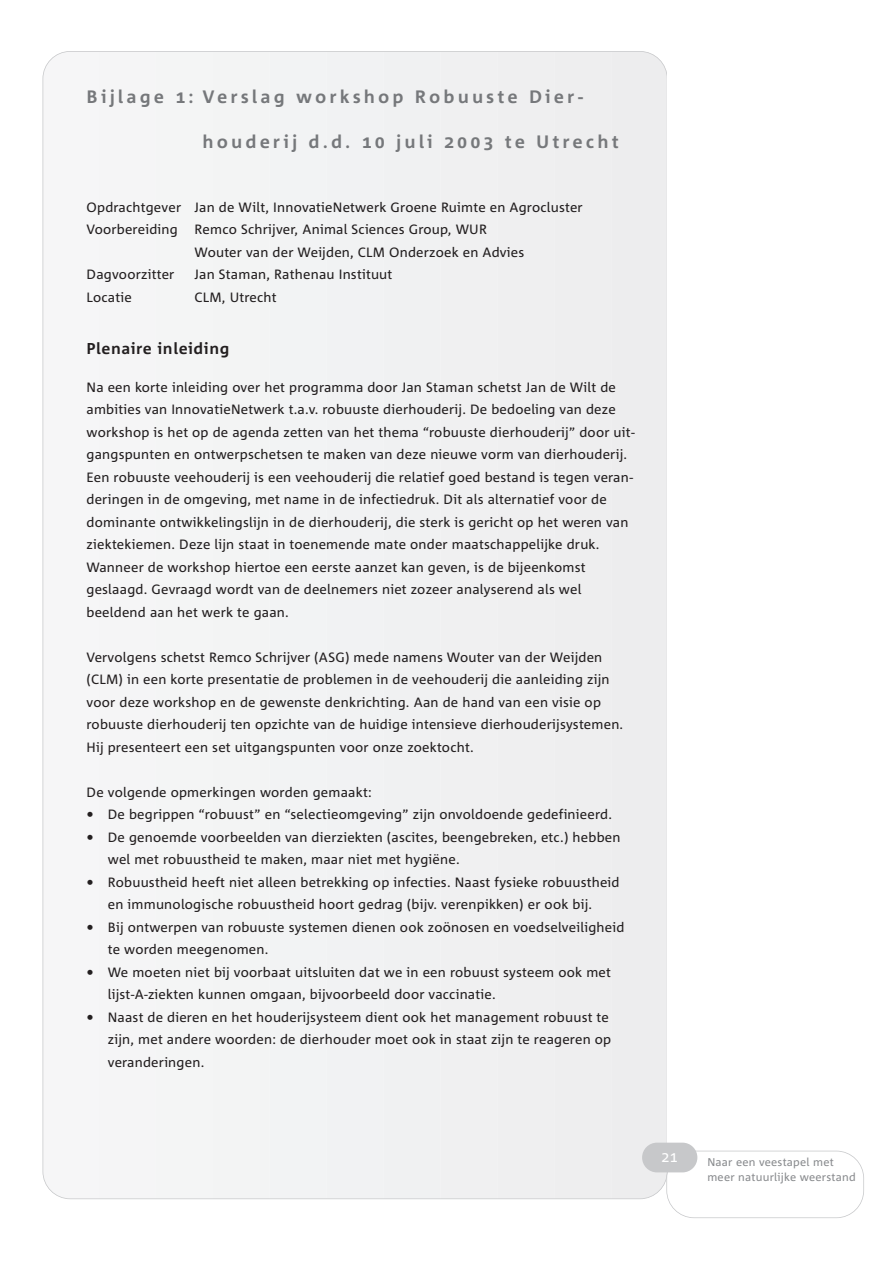
<style>
.page{position:relative;width:893px;height:1263px;background:#fff}
.page>*{position:absolute;margin:0;border:0;box-sizing:border-box;transform-origin:0 0}
.t1{font:700 18px "Agrofont";letter-spacing:.17em;color:#76787b}
.t2{font:700 15.75px "Agrofont";letter-spacing:.035em;color:#231f20}
.t3{font:15px "Agrofont";color:#fff}
.t4{font:13.5px/22.5px "Agrofont";letter-spacing:.015em;color:#231f20}
.t5{font:11.25px/15.8px "Agrofont";letter-spacing:.02em;color:#8a8c8f}
</style>
<div class="page">
<div style="left:43px;top:51px;width:66px;height:1148px;background:#f6f6f7"></div>
<div style="left:89px;top:51px;width:77px;height:1148px;background:#f5f5f6"></div>
<div style="left:145px;top:51px;width:78px;height:1148px;background:#f4f5f5"></div>
<div style="left:202px;top:51px;width:78px;height:1148px;background:#f3f4f4"></div>
<div style="left:259px;top:51px;width:78px;height:1148px;background:#f2f3f4"></div>
<div style="left:316px;top:51px;width:78px;height:1148px;background:#f1f2f3"></div>
<div style="left:373px;top:51px;width:78px;height:1148px;background:#f0f1f2"></div>
<div style="left:430px;top:51px;width:78px;height:1148px;background:#f0f0f1"></div>
<div style="left:487px;top:51px;width:78px;height:1148px;background:#efeff0"></div>
<div style="left:544px;top:51px;width:78px;height:1148px;background:#eeeeef"></div>
<div style="left:601px;top:51px;width:66px;height:1148px;background:#ededee"></div>
<div style="left:666px;top:1151px;width:198px;height:67px;border:2px solid #c7c8ca;border-radius:28px"></div>
<div style="left:642px;top:1143px;width:55px;height:29px;background:#c7c8ca;border-radius:15px"></div>
<h1 class="t1" style="left:87px;top:90px;width:498px">Bijlage 1: Verslag workshop Robuuste Dier-</h1>
<h1 class="t1" style="left:203px;top:135px;width:418px">houderij d.d. 10 juli 2003 te Utrecht</h1>
<p class="t4" style="left:87px;top:197px;width:498px">Opdrachtgever Jan de Wilt, InnovatieNetwerk Groene Ruimte en Agrocluster</p>
<p class="t4" style="left:87px;top:219px;width:402px">Voorbereiding Remco Schrijver, Animal Sciences Group, WUR</p>
<p class="t4" style="left:195px;top:242px;width:331px">Wouter van der Weijden, CLM Onderzoek en Advies</p>
<p class="t4" style="left:87px;top:264px;width:89px">Dagvoorzitter</p>
<p class="t4" style="left:195px;top:264px;width:199px">Jan Staman, Rathenau Instituut</p>
<p class="t4" style="left:87px;top:287px;width:47px">Locatie</p>
<p class="t4" style="left:195px;top:287px;width:84px">CLM, Utrecht</p>
<p class="t2" style="left:87px;top:342px;width:144px">Plenaire inleiding</p>
<p class="t4" style="left:87px;top:377px;width:550px">Na een korte inleiding over het programma door Jan Staman schetst Jan de Wilt de ambities van InnovatieNetwerk t.a.v. robuuste dierhouderij. De bedoeling van deze workshop is het op de agenda zetten van het thema “robuuste dierhouderij” door uit&shy;gangspunten en ontwerpschetsen te maken van deze nieuwe vorm van dierhouderij.<br>Een robuuste veehouderij is een veehouderij die relatief goed bestand is tegen veran&shy;deringen in de omgeving, met name in de infectiedruk. Dit als alternatief voor de dominante ontwikkelingslijn in de dierhouderij, die sterk is gericht op het weren van ziektekiemen. Deze lijn staat in toenemende mate onder maatschappelijke druk.<br>Wanneer de workshop hiertoe een eerste aanzet kan geven, is de bijeenkomst geslaagd. Gevraagd wordt van de deelnemers niet zozeer analyserend als wel beeldend aan het werk te gaan.</p>
<p class="t4" style="left:87px;top:647px;width:538px">Vervolgens schetst Remco Schrijver (ASG) mede namens Wouter van der Weijden (CLM) in een korte presentatie de problemen in de veehouderij die aanleiding zijn voor deze workshop en de gewenste denkrichting. Aan de hand van een visie op robuuste dierhouderij ten opzichte van de huidige intensieve dierhouderijsystemen.<br>Hij presenteert een set uitgangspunten voor onze zoektocht.</p>
<p class="t4" style="left:87px;top:782px;width:287px">De volgende opmerkingen worden gemaakt:</p>
<p class="t4" style="left:87px;top:804px;width:527px">• De begrippen “robuust” en “selectieomgeving” zijn onvoldoende gedefinieerd.</p>
<p class="t4" style="left:108px;top:827px;width:514px;text-indent:-21px">• De genoemde voorbeelden van dierziekten (ascites, beengebreken, etc.) hebben wel met robuustheid te maken, maar niet met hygiëne.</p>
<p class="t4" style="left:87px;top:872px;width:535px;text-align:center">• Robuustheid heeft niet alleen betrekking op infecties. Naast fysieke robuustheid en immunologische robuustheid hoort gedrag (bijv. verenpikken) er ook bij.</p>
<p class="t4" style="left:108px;top:917px;width:518px;text-indent:-21px">• Bij ontwerpen van robuuste systemen dienen ook zoönosen en voedselveiligheid te worden meegenomen.</p>
<p class="t4" style="left:108px;top:962px;width:505px;text-indent:-21px">• We moeten niet bij voorbaat uitsluiten dat we in een robuust systeem ook met lijst-A-ziekten kunnen omgaan, bijvoorbeeld door vaccinatie.</p>
<p class="t4" style="left:108px;top:1007px;width:505px;text-indent:-21px">• Naast de dieren en het houderijsysteem dient ook het management robuust te zijn, met andere woorden: de dierhouder moet ook in staat zijn te reageren op veranderingen.</p>
<p class="t3" style="left:662px;top:1151px;width:18px">21</p>
<p class="t5" style="left:707px;top:1155px;width:150px">Naar een veestapel met meer natuurlijke weerstand</p>
</div>
